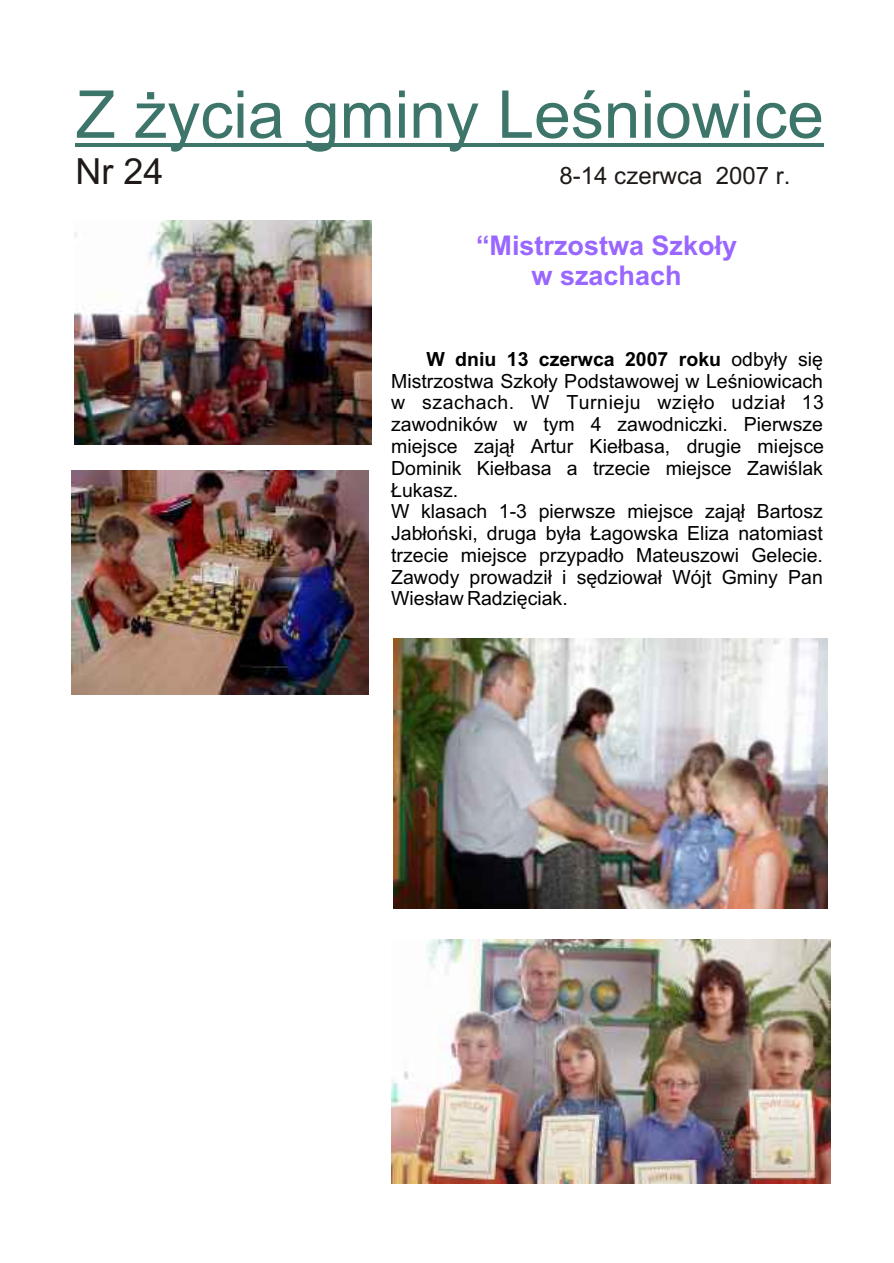
<style>
.page{position:relative;width:894px;height:1263px;background:#fff}
.page>*{position:absolute;margin:0;border:0;box-sizing:border-box;transform-origin:0 0}
.t1{font:66px "Arial CE";color:#3d756b}
.t2{font:36px "Arial CE";color:#1f1a17}
.t3{font:700 27.15px/30.3px "Arial CE";color:#96f;text-align:center}
.t4{font:24px "Arial CE";color:#1f1a17}
.t5{font:19.5px/21.8px "Arial CE";color:#000}
.s1{font-weight:700}
</style>
<div class="page">
<hr style="left:76px;top:144px;width:748px;height:3px;background:#3d756b">
<img style="left:75px;top:221px;width:296px;height:223px">
<img style="left:393px;top:639px;width:434px;height:269px">
<img style="left:72px;top:471px;width:297px;height:223px">
<img style="left:392px;top:939px;width:438px;height:245px">
<h1 class="t1" style="left:76px;top:90px;width:750px">Z ¿ycia gminy Leœniowice</h1>
<h2 class="t2" style="left:76px;top:158px;width:90px">Nr 24</h2>
<p class="t4" style="left:560px;top:167px;width:232px">8-14 czerwca 2007 r.</p>
<h3 class="t3" style="left:476px;top:232px;width:262px">“Mistrzostwa Szko³y w szachach</h3>
<p class="t5" style="left:391px;top:350px;width:434px;text-indent:35px"><span class="s1">W dniu 13 czerwca 2007 roku</span> odby³y siê Mistrzostwa Szko³y Podstawowej w Leœniowicach w szachach. W Turnieju wziê³o udzia³ 13 zawodników w tym 4 zawodniczki. Pierwsze miejsce zaj¹³ Artur Kie³basa, drugie miejsce Dominik Kie³basa a trzecie miejsce Zawiœlak £ukasz.<br>W klasach 1-3 pierwsze miejsce zaj¹³ Bartosz Jab³oñski, druga by³a £agowska Eliza natomiast trzecie miejsce przypad³o Mateuszowi Gelecie.<br>Zawody prowadzi³ i sêdziowa³ Wójt Gminy Pan Wies³aw Radziêciak.</p>
</div>
